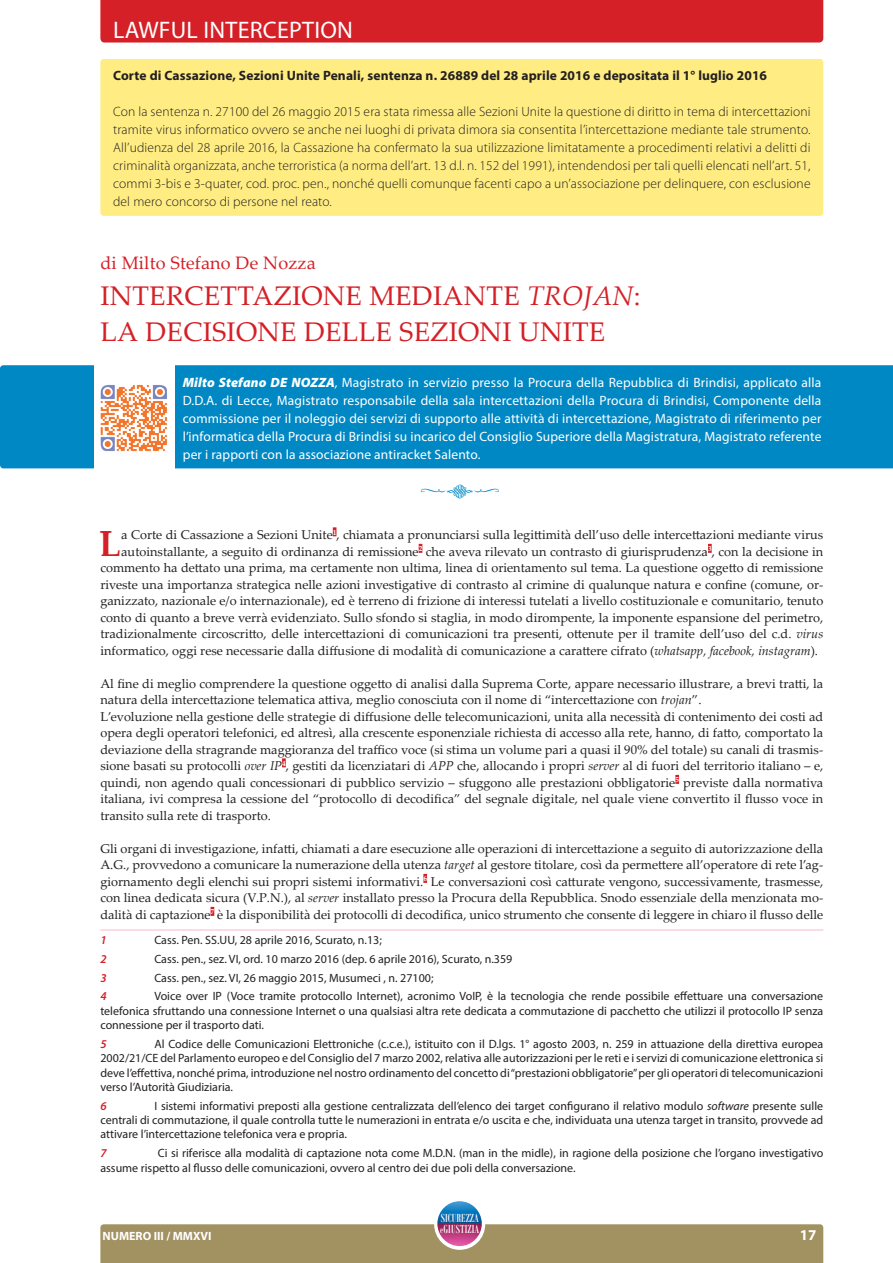
<style>
.page{position:relative;width:893px;height:1263px;background:#fff}
.page>*{position:absolute;margin:0;border:0;box-sizing:border-box;transform-origin:0 0}
.t1{font:700 36.3px "Palatino Linotype";color:#d42026}
.t2{font:27px/36px "Palatino Linotype";letter-spacing:.01em;color:#d42026}
.t3{font:27px "Nymphette";color:#0088c5}
.t4{font:24px "Myriad Pro";letter-spacing:.01em;color:#fff}
.t5{font:18px "Palatino Linotype";letter-spacing:.01em;color:#d42026}
.t6{font:700 15px "Myriad Pro";color:#fff}
.t7{font:300 13.5px/18px "Myriad Pro";letter-spacing:.01em;color:#231f20;text-align:justify}
.t8{font:13.5px/18px "Myriad Pro";letter-spacing:.01em;color:#fff;text-align:justify}
.t9{font:700 13.5px "Myriad Pro";letter-spacing:.01em;color:#231f20}
.t10{font:12.75px/16.5px "Palatino Linotype";color:#231f20}
.t11{font:12.6px "Bodoni MT Condensed";letter-spacing:.01em;color:#fff}
.t12{font:12.6px "Bodoni MT Condensed";letter-spacing:.01em;color:#fff}
.t13{font:12px/14.4px "Myriad Pro";color:#231f20;text-align:justify}
.t14{font:700 12px "Myriad Pro";color:#fff}
.t15{font:italic 600 12px "Myriad Pro";color:#d42026}
.s1{font-style:italic}
.s2{font-weight:900;font-style:italic}
.s3{font-size:10.05px}
</style>
<div class="page">
<div style="left:434px;top:1199px;width:51px;height:51px;border:2px solid #fff;border-radius:50%"></div>
<img style="left:437px;top:1201px;width:45px;height:23px">
<div style="left:100px;top:1224px;width:723px;height:39px;background:#a29161"></div>
<svg style="left:333px;top:527px;width:3px;height:9px"></svg>
<svg style="left:419px;top:544px;width:3px;height:9px"></svg>
<svg style="left:708px;top:544px;width:4px;height:9px"></svg>
<svg style="left:282px;top:758px;width:4px;height:9px"></svg>
<svg style="left:675px;top:775px;width:4px;height:9px"></svg>
<svg style="left:423px;top:874px;width:4px;height:9px"></svg>
<svg style="left:211px;top:907px;width:3px;height:9px"></svg>
<hr style="left:100px;top:930px;width:723px;height:1px;background:#f7b9ca">
<div style="left:0;top:365px;width:893px;height:103px;background:#0088c5"></div>
<div style="left:94px;top:353px;width:80px;height:127px;background:#fff"></div>
<img style="left:100px;top:384px;width:67px;height:68px">
<div style="left:100px;top:0;width:723px;height:43px;background:#d42026"></div>
<div style="left:100px;top:59px;width:723px;height:157px;background:#ffed83;border-radius:3px"></div>
<h3 class="t4" style="left:113px;top:15px;width:241px">LAWFUL INTERCEPTION</h3>
<p class="t9" style="left:113px;top:66px;width:655px">Corte di Cassazione, Sezioni Unite Penali, sentenza n. 26889 del 28 aprile 2016 e depositata il 1° luglio 2016</p>
<p class="t7" style="left:113px;top:102px;width:699px">Con la sentenza n. 27100 del 26 maggio 2015 era stata rimessa alle Sezioni Unite la questione di diritto in tema di intercettazioni tramite virus informatico ovvero se anche nei luoghi di privata dimora sia consentita l’intercettazione mediante tale strumento.<br>All’udienza del 28 aprile 2016, la Cassazione ha confermato la sua utilizzazione limitatamente a procedimenti relativi a delitti di criminalità organizzata, anche terroristica (a norma dell’art. 13 d.l. n. 152 del 1991), intendendosi per tali quelli elencati nell’art. 51, commi 3-bis e 3-quater, cod. proc. pen., nonché quelli comunque facenti capo a un’associazione per delinquere, con esclusione del mero concorso di persone nel reato.</p>
<h3 class="t5" style="left:100px;top:250px;width:217px">di Milto Stefano De Nozza</h3>
<h2 class="t2" style="left:100px;top:277px;width:542px">INTERCETTAZIONE MEDIANTE <span class="s1">TROJAN</span>:<br>LA DECISIONE DELLE SEZIONI UNITE</h2>
<p class="t8" style="left:183px;top:373px;width:640px"><span class="s2">Milto Stefano DE NOZZA</span><span class="s1">,</span> Magistrato in servizio presso la Procura della Repubblica di Brindisi, applicato alla D.D.A. di Lecce, Magistrato responsabile della sala intercettazioni della Procura di Brindisi, Componente della commissione per il noleggio dei servizi di supporto alle attività di intercettazione, Magistrato di riferimento per l’informatica della Procura di Brindisi su incarico del Consiglio Superiore della Magistratura, Magistrato referente per i rapporti con la associazione antiracket Salento.</p>
<h2 class="t3" style="left:420px;top:477px;width:81px">1q2</h2>
<h1 class="t1" style="left:99px;top:517px;width:24px">L</h1>
<p class="t10" style="left:121px;top:526px;width:703px">a Corte di Cassazione a Sezioni Unite<sup>1</sup>, chiamata a pronunciarsi sulla legittimità dell’uso delle intercettazioni mediante virus</p>
<p class="t10" style="left:121px;top:542px;width:703px">autoinstallante, a seguito di ordinanza di remissione<sup>2</sup> che aveva rilevato un contrasto di giurisprudenza<sup>3</sup>, con la decisione in</p>
<p class="t10" style="left:100px;top:559px;width:724px">commento ha dettato una prima, ma certamente non ultima, linea di orientamento sul tema. La questione oggetto di remissione</p>
<p class="t10" style="left:100px;top:575px;width:724px">riveste una importanza strategica nelle azioni investigative di contrasto al crimine di qualunque natura e confine (comune, or-</p>
<p class="t10" style="left:100px;top:592px;width:724px">ganizzato, nazionale e/o internazionale), ed è terreno di frizione di interessi tutelati a livello costituzionale e comunitario, tenuto</p>
<p class="t10" style="left:100px;top:608px;width:724px">conto di quanto a breve verrà evidenziato. Sullo sfondo si staglia, in modo dirompente, la imponente espansione del perimetro,</p>
<p class="t10" style="left:100px;top:625px;width:724px">tradizionalmente circoscritto, delle intercettazioni di comunicazioni tra presenti, ottenute per il tramite dell’uso del c.d. <span class="s1">virus</span></p>
<p class="t10" style="left:100px;top:641px;width:719px">informatico, oggi rese necessarie dalla diffusione di modalità di comunicazione a carattere cifrato (<span class="s1">whatsapp, facebook, instagram</span>).</p>
<p class="t10" style="left:100px;top:674px;width:724px">Al fine di meglio comprendere la questione oggetto di analisi dalla Suprema Corte, appare necessario illustrare, a brevi tratti, la natura della intercettazione telematica attiva, meglio conosciuta con il nome di “intercettazione con <span class="s1">trojan</span>”.<br>L’evoluzione nella gestione delle strategie di diffusione delle telecomunicazioni, unita alla necessità di contenimento dei costi ad opera degli operatori telefonici, ed altresì, alla crescente esponenziale richiesta di accesso alla rete, hanno, di fatto, comportato la deviazione della stragrande maggioranza del traffico voce (si stima un volume pari a quasi il 90% del totale) su canali di trasmis&shy;sione basati su protocolli <span class="s1">over IP</span><sup>4</sup>, gestiti da licenziatari di <span class="s1">APP</span> che, allocando i propri <span class="s1">server</span> al di fuori del territorio italiano – e, quindi, non agendo quali concessionari di pubblico servizio – sfuggono alle prestazioni obbligatorie<sup>5</sup> previste dalla normativa italiana, ivi compresa la cessione del “protocollo di decodifica” del segnale digitale, nel quale viene convertito il flusso voce in transito sulla rete di trasporto.</p>
<p class="t10" style="left:100px;top:839px;width:724px;text-align:justify">Gli organi di investigazione, infatti, chiamati a dare esecuzione alle operazioni di intercettazione a seguito di autorizzazione della A.G., provvedono a comunicare la numerazione della utenza <span class="s1">target</span> al gestore titolare, così da permettere all’operatore di rete l’ag&shy;giornamento degli elenchi sui propri sistemi informativi.<sup>6</sup> Le conversazioni così catturate vengono, successivamente, trasmesse, con linea dedicata sicura (V.P.N.), al <span class="s1">server</span> installato presso la Procura della Repubblica. Snodo essenziale della menzionata mo&shy;dalità di captazione<sup>7</sup> è la disponibilità dei protocolli di decodifica, unico strumento che consente di leggere in chiaro il flusso delle</p>
<p class="t15" style="left:100px;top:933px;width:8px">1</p>
<p class="t13" style="left:154px;top:933px;width:229px">Cass. Pen. SS.UU, 28 aprile 2016, Scurato, n.13;</p>
<p class="t15" style="left:100px;top:951px;width:8px">2</p>
<p class="t13" style="left:154px;top:952px;width:359px">Cass. pen., sez. VI, ord. 10 marzo 2016 (dep. 6 aprile 2016), Scurato, n.359</p>
<p class="t15" style="left:100px;top:970px;width:8px">3</p>
<p class="t13" style="left:154px;top:970px;width:281px">Cass. pen., sez. VI, 26 maggio 2015, Musumeci , n. 27100;</p>
<p class="t15" style="left:100px;top:989px;width:8px">4</p>
<p class="t13" style="left:100px;top:989px;width:724px;text-indent:54px">Voice over IP (Voce tramite protocollo Internet), acronimo VoIP, è la tecnologia che rende possibile effettuare una conversazione telefonica sfruttando una connessione Internet o una qualsiasi altra rete dedicata a commutazione di pacchetto che utilizzi il protocollo IP senza connessione per il trasporto dati.</p>
<p class="t15" style="left:100px;top:1036px;width:8px">5</p>
<p class="t13" style="left:100px;top:1036px;width:724px;text-indent:54px">Al Codice delle Comunicazioni Elettroniche (c.c.e.), istituito con il D.lgs. 1° agosto 2003, n. 259 in attuazione della direttiva europea 2002/21/CE del Parlamento europeo e del Consiglio del 7 marzo 2002, relativa alle autorizzazioni per le reti e i servizi di comunicazione elettronica si deve l’effettiva, nonché prima, introduzione nel nostro ordinamento del concetto di “prestazioni obbligatorie” per gli operatori di telecomunicazioni verso l’Autorità Giudiziaria.</p>
<p class="t15" style="left:100px;top:1098px;width:8px">6</p>
<p class="t13" style="left:100px;top:1098px;width:724px;text-indent:54px">I sistemi informativi preposti alla gestione centralizzata dell’elenco dei target configurano il relativo modulo <span class="s1">software</span> presente sulle centrali di commutazione, il quale controlla tutte le numerazioni in entrata e/o uscita e che, individuata una utenza target in transito, provvede ad attivare l’intercettazione telefonica vera e propria.</p>
<p class="t15" style="left:100px;top:1145px;width:8px">7</p>
<p class="t13" style="left:100px;top:1146px;width:724px;text-indent:58px">Ci si riferisce alla modalità di captazione nota come M.D.N. (man in the midle), in ragione della posizione che l’organo investigativo assume rispetto al flusso delle comunicazioni, ovvero al centro dei due poli della conversazione.</p>
<p class="t14" style="left:103px;top:1228px;width:111px">NUMERO III / MMXVI</p>
<p class="t12" style="left:441px;top:1210px;width:40px">SICUREZZA</p>
<p class="t11" style="left:440px;top:1221px;width:41px"><span class="s3">e</span>GIUSTIZIA</p>
<p class="t6" style="left:800px;top:1225px;width:18px">17</p>
</div>
